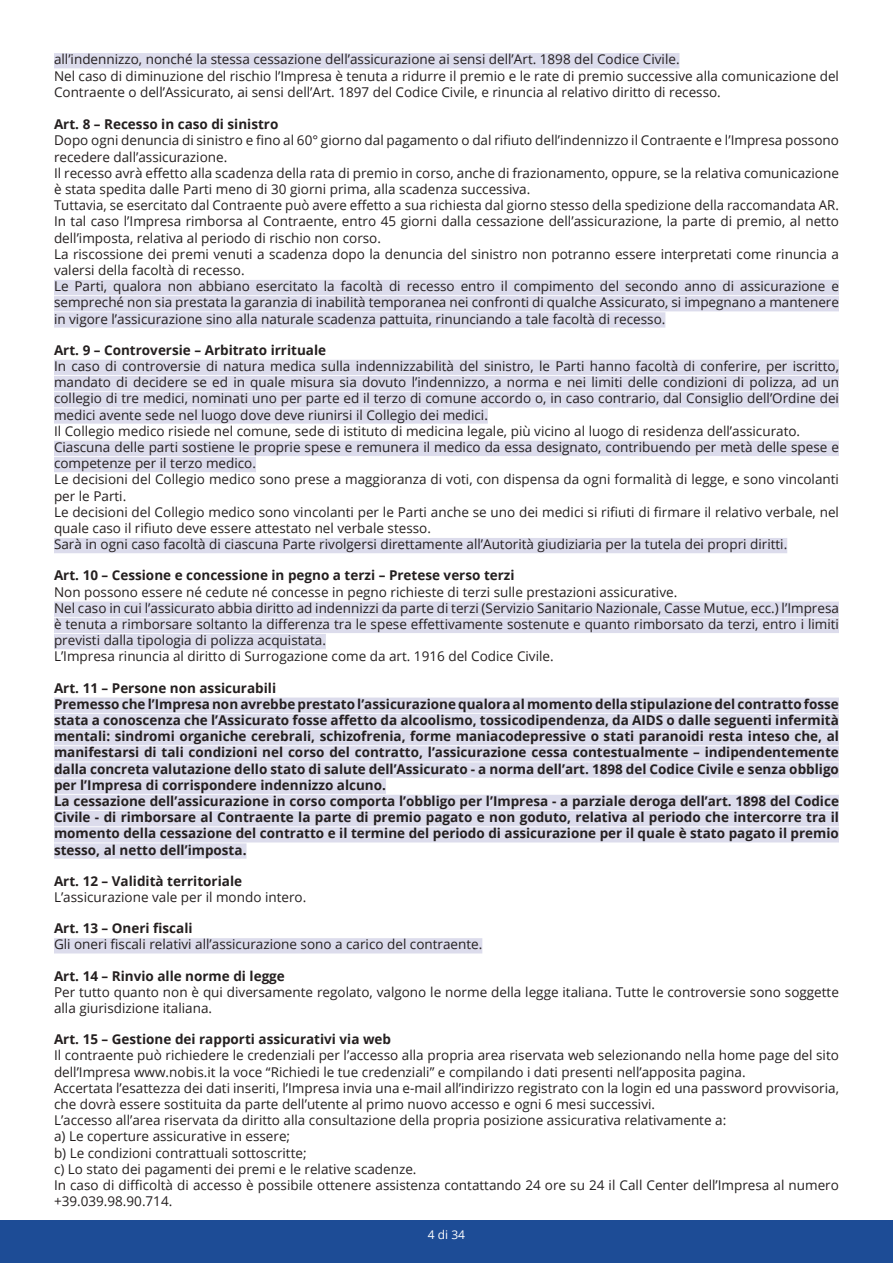
<style>
.page{position:relative;width:893px;height:1263px;background:#fff}
.page>*{position:absolute;margin:0;border:0;box-sizing:border-box;transform-origin:0 0}
.t1{font:13.5px/16.2px "Open Sans";color:#241f1f}
.t2{font:700 13.5px/16.2px "Open Sans";color:#241f1f}
.t3{font:12px "Open Sans";color:#fff}
</style>
<div class="page">
<div style="left:0;top:1220px;width:893px;height:43px;background:#1d4c96"></div>
<div style="left:54px;top:53px;width:625px;height:15px;background:#dcdcec"></div>
<div style="left:54px;top:280px;width:785px;height:15px;background:#dcdcec"></div>
<div style="left:54px;top:296px;width:785px;height:15px;background:#dcdcec"></div>
<div style="left:54px;top:312px;width:611px;height:16px;background:#dcdcec"></div>
<div style="left:54px;top:360px;width:785px;height:15px;background:#dcdcec"></div>
<div style="left:54px;top:376px;width:785px;height:15px;background:#dcdcec"></div>
<div style="left:54px;top:392px;width:785px;height:15px;background:#dcdcec"></div>
<div style="left:54px;top:408px;width:434px;height:16px;background:#dcdcec"></div>
<div style="left:54px;top:441px;width:785px;height:15px;background:#dcdcec"></div>
<div style="left:54px;top:457px;width:202px;height:15px;background:#dcdcec"></div>
<div style="left:54px;top:538px;width:733px;height:15px;background:#dcdcec"></div>
<div style="left:54px;top:601px;width:785px;height:16px;background:#dcdcec"></div>
<div style="left:54px;top:618px;width:785px;height:15px;background:#dcdcec"></div>
<div style="left:54px;top:634px;width:272px;height:15px;background:#dcdcec"></div>
<div style="left:54px;top:697px;width:785px;height:16px;background:#dcdcec"></div>
<div style="left:54px;top:714px;width:785px;height:15px;background:#dcdcec"></div>
<div style="left:54px;top:730px;width:785px;height:15px;background:#dcdcec"></div>
<div style="left:54px;top:746px;width:785px;height:15px;background:#dcdcec"></div>
<div style="left:54px;top:762px;width:785px;height:16px;background:#dcdcec"></div>
<div style="left:54px;top:778px;width:332px;height:16px;background:#dcdcec"></div>
<div style="left:54px;top:795px;width:785px;height:15px;background:#dcdcec"></div>
<div style="left:54px;top:811px;width:785px;height:15px;background:#dcdcec"></div>
<div style="left:54px;top:827px;width:785px;height:15px;background:#dcdcec"></div>
<div style="left:54px;top:843px;width:192px;height:16px;background:#dcdcec"></div>
<div style="left:54px;top:938px;width:428px;height:15px;background:#dcdcec"></div>
<p class="t1" style="left:54px;top:51px;width:786px">all’indennizzo, nonché la stessa cessazione dell’assicurazione ai sensi dell’Art. 1898 del Codice Civile.<br>Nel caso di diminuzione del rischio l’Impresa è tenuta a ridurre il premio e le rate di premio successive alla comunicazione del<br>Contraente o dell’Assicurato, ai sensi dell’Art. 1897 del Codice Civile, e rinuncia al relativo diritto di recesso.</p>
<p class="t2" style="left:54px;top:116px;width:226px">Art. 8 – Recesso in caso di sinistro</p>
<p class="t1" style="left:54px;top:132px;width:786px">Dopo ogni denuncia di sinistro e fino al 60° giorno dal pagamento o dal rifiuto dell’indennizzo il Contraente e l’Impresa possono recedere dall’assicurazione.<br>Il recesso avrà effetto alla scadenza della rata di premio in corso, anche di frazionamento, oppure, se la relativa comunicazione è stata spedita dalle Parti meno di 30 giorni prima, alla scadenza successiva.<br>Tuttavia, se esercitato dal Contraente può avere effetto a sua richiesta dal giorno stesso della spedizione della raccomandata AR.<br>In tal caso l’Impresa rimborsa al Contraente, entro 45 giorni dalla cessazione dell’assicurazione, la parte di premio, al netto dell’imposta, relativa al periodo di rischio non corso.<br>La riscossione dei premi venuti a scadenza dopo la denuncia del sinistro non potranno essere interpretati come rinuncia a valersi della facoltà di recesso.<br>Le Parti, qualora non abbiano esercitato la facoltà di recesso entro il compimento del secondo anno di assicurazione e sempreché non sia prestata la garanzia di inabilità temporanea nei confronti di qualche Assicurato, si impegnano a mantenere in vigore l’assicurazione sino alla naturale scadenza pattuita, rinunciando a tale facoltà di recesso.</p>
<p class="t2" style="left:54px;top:341px;width:274px">Art. 9 – Controversie – Arbitrato irrituale</p>
<p class="t1" style="left:54px;top:358px;width:786px">In caso di controversie di natura medica sulla indennizzabilità del sinistro, le Parti hanno facoltà di conferire, per iscritto, mandato di decidere se ed in quale misura sia dovuto l’indennizzo, a norma e nei limiti delle condizioni di polizza, ad un collegio di tre medici, nominati uno per parte ed il terzo di comune accordo o, in caso contrario, dal Consiglio dell’Ordine dei medici avente sede nel luogo dove deve riunirsi il Collegio dei medici.<br>Il Collegio medico risiede nel comune, sede di istituto di medicina legale, più vicino al luogo di residenza dell’assicurato.<br>Ciascuna delle parti sostiene le proprie spese e remunera il medico da essa designato, contribuendo per metà delle spese e competenze per il terzo medico.<br>Le decisioni del Collegio medico sono prese a maggioranza di voti, con dispensa da ogni formalità di legge, e sono vincolanti per le Parti.<br>Le decisioni del Collegio medico sono vincolanti per le Parti anche se uno dei medici si rifiuti di firmare il relativo verbale, nel quale caso il rifiuto deve essere attestato nel verbale stesso.<br>Sarà in ogni caso facoltà di ciascuna Parte rivolgersi direttamente all’Autorità giudiziaria per la tutela dei propri diritti.</p>
<p class="t2" style="left:54px;top:567px;width:462px">Art. 10 – Cessione e concessione in pegno a terzi – Pretese verso terzi</p>
<p class="t1" style="left:54px;top:583px;width:786px">Non possono essere né cedute né concesse in pegno richieste di terzi sulle prestazioni assicurative.<br>Nel caso in cui l’assicurato abbia diritto ad indennizzi da parte di terzi (Servizio Sanitario Nazionale, Casse Mutue, ecc.) l’Impresa è tenuta a rimborsare soltanto la differenza tra le spese effettivamente sostenute e quanto rimborsato da terzi, entro i limiti previsti dalla tipologia di polizza acquistata.<br>L’Impresa rinuncia al diritto di Surrogazione come da art. 1916 del Codice Civile.</p>
<p class="t2" style="left:54px;top:679px;width:786px">Art. 11 – Persone non assicurabili<br>Premesso che l’Impresa non avrebbe prestato l’assicurazione qualora al momento della stipulazione del contratto fosse stata a conoscenza che l’Assicurato fosse affetto da alcoolismo, tossicodipendenza, da AIDS o dalle seguenti infermità mentali: sindromi organiche cerebrali, schizofrenia, forme maniacodepressive o stati paranoidi resta inteso che, al manifestarsi di tali condizioni nel corso del contratto, l’assicurazione cessa contestualmente – indipendentemente dalla concreta valutazione dello stato di salute dell’Assicurato - a norma dell’art. 1898 del Codice Civile e senza obbligo per l’Impresa di corrispondere indennizzo alcuno.<br>La cessazione dell’assicurazione in corso comporta l’obbligo per l’Impresa - a parziale deroga dell’art. 1898 del Codice Civile - di rimborsare al Contraente la parte di premio pagato e non goduto, relativa al periodo che intercorre tra il momento della cessazione del contratto e il termine del periodo di assicurazione per il quale è stato pagato il premio stesso, al netto dell’imposta.</p>
<p class="t2" style="left:54px;top:872px;width:190px">Art. 12 – Validità territoriale</p>
<p class="t1" style="left:54px;top:889px;width:254px">L’assicurazione vale per il mondo intero.</p>
<p class="t2" style="left:54px;top:920px;width:140px">Art. 13 – Oneri fiscali</p>
<p class="t1" style="left:54px;top:936px;width:430px">Gli oneri fiscali relativi all’assicurazione sono a carico del contraente.</p>
<p class="t2" style="left:54px;top:967px;width:232px">Art. 14 – Rinvio alle norme di legge</p>
<p class="t1" style="left:54px;top:983px;width:786px">Per tutto quanto non è qui diversamente regolato, valgono le norme della legge italiana. Tutte le controversie sono soggette alla giurisdizione italiana.</p>
<p class="t2" style="left:54px;top:1031px;width:339px">Art. 15 – Gestione dei rapporti assicurativi via web</p>
<p class="t1" style="left:54px;top:1047px;width:786px">Il contraente può richiedere le credenziali per l’accesso alla propria area riservata web selezionando nella home page del sito dell’Impresa www.nobis.it la voce “Richiedi le tue credenziali” e compilando i dati presenti nell’apposita pagina.<br>Accertata l’esattezza dei dati inseriti, l’Impresa invia una e-mail all’indirizzo registrato con la login ed una password provvisoria, che dovrà essere sostituita da parte dell’utente al primo nuovo accesso e ogni 6 mesi successivi.<br>L’accesso all’area riservata da diritto alla consultazione della propria posizione assicurativa relativamente a:<br>a) Le coperture assicurative in essere;<br>b) Le condizioni contrattuali sottoscritte;<br>c) Lo stato dei pagamenti dei premi e le relative scadenze.<br>In caso di difficoltà di accesso è possibile ottenere assistenza contattando 24 ore su 24 il Call Center dell’Impresa al numero +39.039.98.90.714.</p>
<p class="t3" style="left:428px;top:1227px;width:39px">4 di 34</p>
</div>
